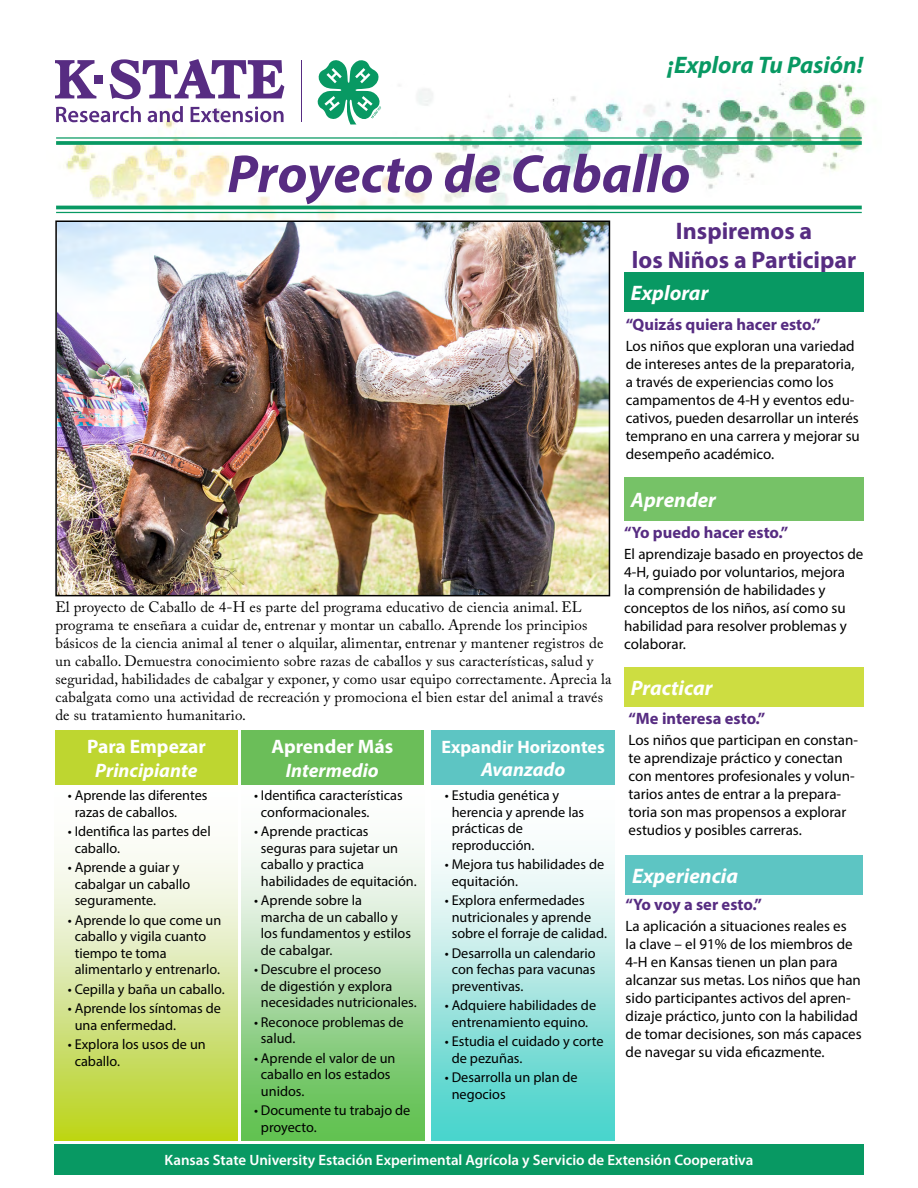
<style>
.page{position:relative;width:918px;height:1188px;background:#fff}
.page>*{position:absolute;margin:0;border:0;box-sizing:border-box;transform-origin:0 0}
.t1{font:italic 700 54px "Myriad Pro";color:#572c82}
.t2{font:700 24px/28.8px "Myriad Pro";color:#572c82;text-align:center}
.t3{font:italic 700 24px "Myriad Pro";color:#089963}
.t4{font:italic 700 21px "Myriad Pro";color:#fff}
.t5{font:italic 700 19.5px "Myriad Pro";color:#fff}
.t6{font:700 19.5px "Myriad Pro";color:#fff}
.t7{font:700 18px "Myriad Pro";color:#fff}
.t8{font:700 16.5px "Myriad Pro";color:#572c82}
.t9{font:15px/18px "Myriad Pro";color:#000}
.t10{font:15px/18px "Adobe Caslon Pro";letter-spacing:.01em;color:#000}
.t11{font:600 15px "Myriad Pro";color:#fff}
.t12{font:14.25px/16.5px "Myriad Pro";color:#000}
</style>
<div class="page">
<img style="left:55px;top:83px;width:812px;height:141px">
<svg style="left:54px;top:848px;width:184px;height:293px;background:#d9e695"></svg>
<div style="left:241px;top:786px;width:184px;height:355px;background:linear-gradient(to bottom,#fff,#5ebd50)"></div>
<div style="left:431px;top:786px;width:184px;height:355px;background:linear-gradient(to bottom,#fff,#4cd1c9)"></div>
<div style="left:95px;top:75px;width:8px;height:8px;background:#572c82"></div>
<svg style="left:55px;top:60px;width:41px;height:38px"></svg>
<svg style="left:110px;top:59px;width:174px;height:40px"></svg>
<svg style="left:56px;top:106px;width:85px;height:16px"></svg>
<svg style="left:148px;top:106px;width:35px;height:16px"></svg>
<svg style="left:191px;top:107px;width:93px;height:15px"></svg>
<hr style="left:301px;top:60px;width:1px;height:62px;background:#572c82">
<svg style="left:317px;top:60px;width:64px;height:65px"></svg>
<hr style="left:56px;top:137px;width:806px;height:2px;background:#089963">
<svg style="left:56px;top:141px;width:806px;height:4px;background:#159e6b"></svg>
<hr style="left:56px;top:206px;width:806px;height:3px;background:#089963">
<hr style="left:56px;top:212px;width:806px;height:1px;background:#089963">
<div style="left:54px;top:1144px;width:810px;height:30px;background:#089963"></div>
<img style="left:58px;top:223px;width:549px;height:370px">
<div style="left:55px;top:220px;width:555px;height:376px;border:2px solid #000"></div>
<div style="left:624px;top:273px;width:240px;height:39px;background:#089963"></div>
<div style="left:624px;top:477px;width:240px;height:44px;background:#76c267"></div>
<div style="left:624px;top:667px;width:240px;height:40px;background:#cddd41"></div>
<div style="left:626px;top:855px;width:237px;height:39px;background:#5dc5c3"></div>
<div style="left:55px;top:730px;width:183px;height:55px;background:#bed630"></div>
<div style="left:241px;top:730px;width:182px;height:55px;background:#6bbe59"></div>
<div style="left:431px;top:730px;width:184px;height:55px;background:#5dc5c3"></div>
<h2 class="t3" style="left:668px;top:50px;width:197px">¡Explora Tu Pasión!</h2>
<h1 class="t1" style="left:227px;top:139px;width:465px">Proyecto de Caballo</h1>
<h2 class="t2" style="left:632px;top:216px;width:226px">Inspiremos a<br>los Niños a Participar</h2>
<h3 class="t4" style="left:631px;top:280px;width:79px">Explorar</h3>
<p class="t8" style="left:626px;top:313px;width:197px">“Quizás quiera hacer esto.”</p>
<p class="t9" style="left:626px;top:336px;width:236px">Los niños que exploran una variedad de intereses antes de la preparatoria, a través de experiencias como los campamentos de 4-H y eventos edu&shy;cativos, pueden desarrollar un interés temprano en una carrera y mejorar su desempeño académico.</p>
<p class="t10" style="left:55px;top:597px;width:558px">El proyecto de Caballo de 4-H es parte del programa educativo de ciencia animal. EL programa te enseñara a cuidar de, entrenar y montar un caballo. Aprende los principios básicos de la ciencia animal al tener o alquilar, alimentar, entrenar y mantener registros de un caballo. Demuestra conocimiento sobre razas de caballos y sus características, salud y seguridad, habilidades de cabalgar y exponer, y como usar equipo correctamente. Aprecia la cabalgata como una actividad de recreación y promociona el bien estar del animal a través de su tratamiento humanitario.</p>
<h3 class="t6" style="left:87px;top:734px;width:120px">Para Empezar</h3>
<h3 class="t5" style="left:95px;top:757px;width:104px">Principiante</h3>
<p class="t12" style="left:75px;top:787px;width:134px;text-indent:-7px">• Aprende las diferentes razas de caballos.</p>
<p class="t12" style="left:75px;top:823px;width:138px;text-indent:-7px">• Identifica las partes del caballo.</p>
<p class="t12" style="left:75px;top:859px;width:117px;text-indent:-7px">• Aprende a guiar y cabalgar un caballo seguramente.</p>
<p class="t12" style="left:75px;top:912px;width:148px;text-indent:-7px">• Aprende lo que come un caballo y vigila cuanto tiempo te toma alimentarlo y entrenarlo.</p>
<p class="t12" style="left:68px;top:981px;width:158px">• Cepilla y baña un caballo.</p>
<p class="t12" style="left:75px;top:1000px;width:148px;text-indent:-7px">• Aprende los síntomas de una enfermedad.</p>
<p class="t12" style="left:75px;top:1036px;width:133px;text-indent:-7px">• Explora los usos de un caballo.</p>
<h3 class="t6" style="left:271px;top:734px;width:123px">Aprender Más</h3>
<h3 class="t5" style="left:286px;top:757px;width:95px">Intermedio</h3>
<p class="t12" style="left:261px;top:787px;width:143px;text-indent:-7px">• Identifica características conformacionales.</p>
<p class="t12" style="left:261px;top:823px;width:157px;text-indent:-7px">• Aprende practicas seguras para sujetar un caballo y practica habilidades de equitación.</p>
<p class="t12" style="left:261px;top:892px;width:152px;text-indent:-7px">• Aprende sobre la<br>marcha de un caballo y los fundamentos y estilos de cabalgar.</p>
<p class="t12" style="left:261px;top:961px;width:157px;text-indent:-7px">• Descubre el proceso<br>de digestión y explora necesidades nutricionales.</p>
<p class="t12" style="left:261px;top:1014px;width:144px;text-indent:-7px">• Reconoce problemas de salud.</p>
<p class="t12" style="left:261px;top:1050px;width:136px;text-indent:-7px">• Aprende el valor de un caballo en los estados unidos.</p>
<p class="t12" style="left:261px;top:1102px;width:151px;text-indent:-7px">• Documente tu trabajo de proyecto.</p>
<p class="t7" style="left:442px;top:735px;width:165px">Expandir Horizontes</p>
<h3 class="t5" style="left:481px;top:757px;width:86px">Avanzado</h3>
<p class="t12" style="left:452px;top:787px;width:134px;text-indent:-7px">• Estudia genética y herencia y aprende las prácticas de reproducción.</p>
<p class="t12" style="left:452px;top:856px;width:154px;text-indent:-7px">• Mejora tus habilidades de equitación.</p>
<p class="t12" style="left:452px;top:892px;width:157px;text-indent:-7px">• Explora enfermedades nutricionales y aprende sobre el forraje de calidad.</p>
<p class="t12" style="left:452px;top:945px;width:146px;text-align:justify;text-indent:-7px">• Desarrolla un calendario con fechas para vacunas preventivas.</p>
<p class="t12" style="left:445px;top:997px;width:153px;text-align:center">• Adquiere habilidades de entrenamiento equino.</p>
<p class="t12" style="left:452px;top:1033px;width:153px;text-indent:-7px">• Estudia el cuidado y corte de pezuñas.</p>
<p class="t12" style="left:452px;top:1069px;width:128px;text-indent:-7px">• Desarrolla un plan de negocios</p>
<h3 class="t4" style="left:631px;top:486px;width:87px">Aprender</h3>
<p class="t8" style="left:624px;top:522px;width:166px">“Yo puedo hacer esto.”</p>
<p class="t9" style="left:624px;top:545px;width:241px">El aprendizaje basado en proyectos de<br>4-H, guiado por voluntarios, mejora<br>la comprensión de habilidades y conceptos de los niños, así como su habilidad para resolver problemas y colaborar.</p>
<h3 class="t4" style="left:631px;top:674px;width:83px">Practicar</h3>
<p class="t8" style="left:629px;top:708px;width:138px">“Me interesa esto.”</p>
<p class="t9" style="left:629px;top:731px;width:231px">Los niños que participan en constan&shy;te aprendizaje práctico y conectan con mentores profesionales y volun&shy;tarios antes de entrar a la prepara&shy;toria son mas propensos a explorar estudios y posibles carreras.</p>
<h3 class="t4" style="left:632px;top:862px;width:107px">Experiencia</h3>
<p class="t8" style="left:626px;top:894px;width:138px">“Yo voy a ser esto.”</p>
<p class="t9" style="left:626px;top:917px;width:238px">La aplicación a situaciones reales es<br>la clave – el 91% de los miembros de 4-H en Kansas tienen un plan para alcanzar sus metas. Los niños que han sido participantes activos del apren&shy;dizaje práctico, junto con la habilidad de tomar decisiones, son más capaces de navegar su vida eficazmente.</p>
<p class="t11" style="left:165px;top:1150px;width:590px">Kansas State University Estación Experimental Agrícola y Servicio de Extensión Cooperativa</p>
</div>
